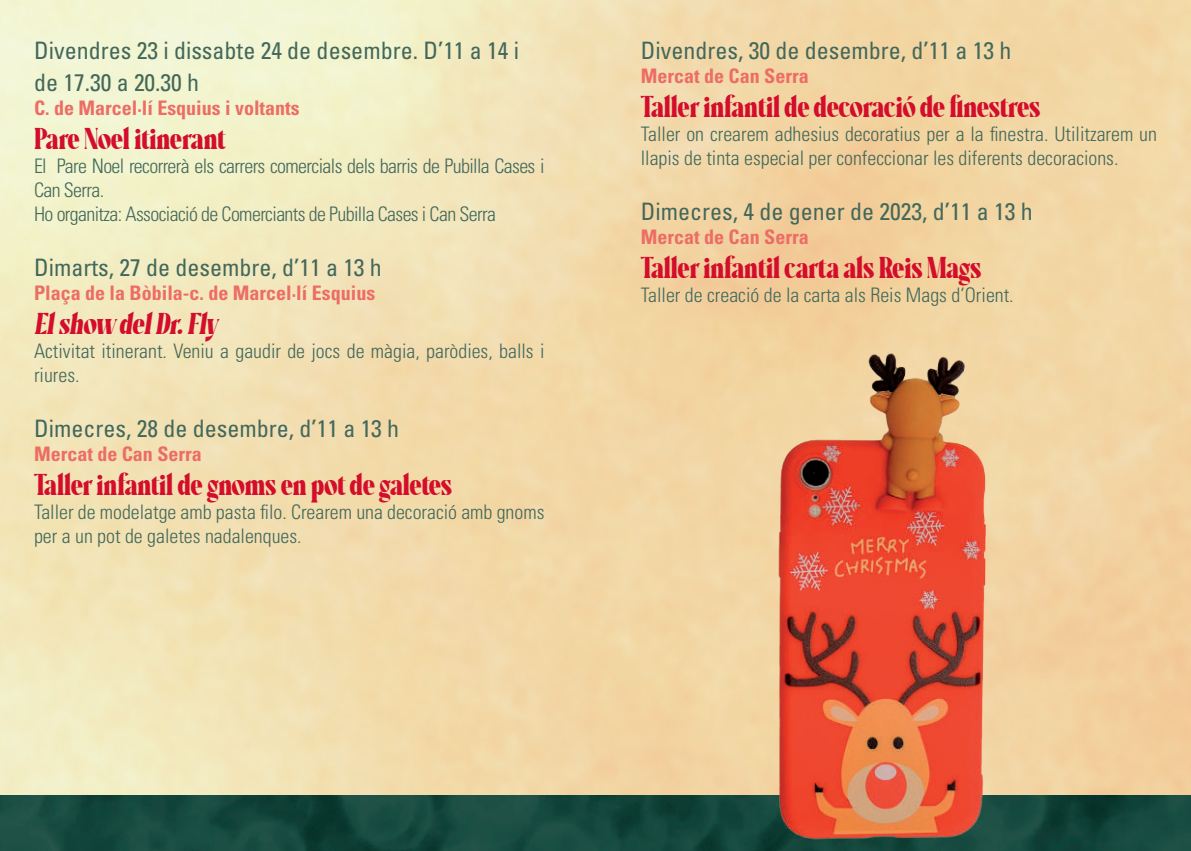
<style>
.page{position:relative;width:1191px;height:851px;background:#fff}
.page>*{position:absolute;margin:0;border:0;box-sizing:border-box;transform-origin:0 0}
.t1{font:700 30px "Recia Serif Display";color:#d30d2b}
.t2{font:condensed 24px/32px "Univers";color:#43685b}
.t3{font:300 condensed 20px/24px "Univers";color:#43685b}
.t4{font:300 condensed 20px/24px "Univers";letter-spacing:-.03em;color:#43685b}
.t5{font:700 condensed 20px "Univers";color:#ec6d65}
</style>
<div class="page">
<img style="left:0;top:795px;width:1191px;height:55px">
<img style="left:758px;top:344px;width:264px;height:506px">
<p class="t2" style="left:34px;top:34px;width:487px">Divendres 23 i dissabte 24 de desembre. D’11 a 14 i de 17.30 a 20.30 h</p>
<p class="t5" style="left:34px;top:95px;width:267px">C. de Marcel·lí Esquius i voltants</p>
<h1 class="t1" style="left:34px;top:123px;width:193px">Pare Noel itinerant</h1>
<p class="t4" style="left:34px;top:154px;width:512px">El Pare Noel recorrerà els carrers comercials dels barris de Pubilla Cases i<br>Can Serra.<br>Ho organitza: Associació de Comerciants de Pubilla Cases i Can Serra</p>
<p class="t2" style="left:34px;top:251px;width:349px">Dimarts, 27 de desembre, d’11 a 13 h</p>
<p class="t5" style="left:34px;top:280px;width:343px">Plaça de la Bòbila-c. de Marcel·lí Esquius</p>
<h1 class="t1" style="left:34px;top:308px;width:184px">Elshow delDr.Fly</h1>
<p class="t3" style="left:34px;top:338px;width:512px">Activitat itinerant. Veniu a gaudir de jocs de màgia, paròdies, balls i riures.</p>
<p class="t2" style="left:34px;top:411px;width:367px">Dimecres, 28 de desembre, d’11 a 13 h</p>
<p class="t5" style="left:34px;top:441px;width:169px">Mercat de Can Serra</p>
<h1 class="t1" style="left:34px;top:469px;width:419px">Taller infantil de gnoms en pot de galetes</h1>
<p class="t3" style="left:34px;top:499px;width:512px">Taller de modelatge amb pasta filo. Crearem una decoració amb gnoms per a un pot de galetes nadalenques.</p>
<p class="t2" style="left:641px;top:34px;width:372px">Divendres, 30 de desembre, d’11 a 13 h</p>
<p class="t5" style="left:641px;top:63px;width:169px">Mercat de Can Serra</p>
<h1 class="t1" style="left:641px;top:91px;width:401px">Taller infantil de decoració de finestres</h1>
<p class="t3" style="left:641px;top:122px;width:517px">Taller on crearem adhesius decoratius per a la finestra. Utilitzarem un llapis de tinta especial per confeccionar les diferents decoracions.</p>
<p class="t2" style="left:641px;top:195px;width:393px">Dimecres, 4 de gener de 2023, d’11 a 13 h</p>
<p class="t5" style="left:641px;top:224px;width:169px">Mercat de Can Serra</p>
<h1 class="t1" style="left:641px;top:252px;width:342px">Taller infantil carta als Reis Mags</h1>
<p class="t3" style="left:641px;top:282px;width:374px">Taller de creació de la carta als Reis Mags d’Orient.</p>
</div>
